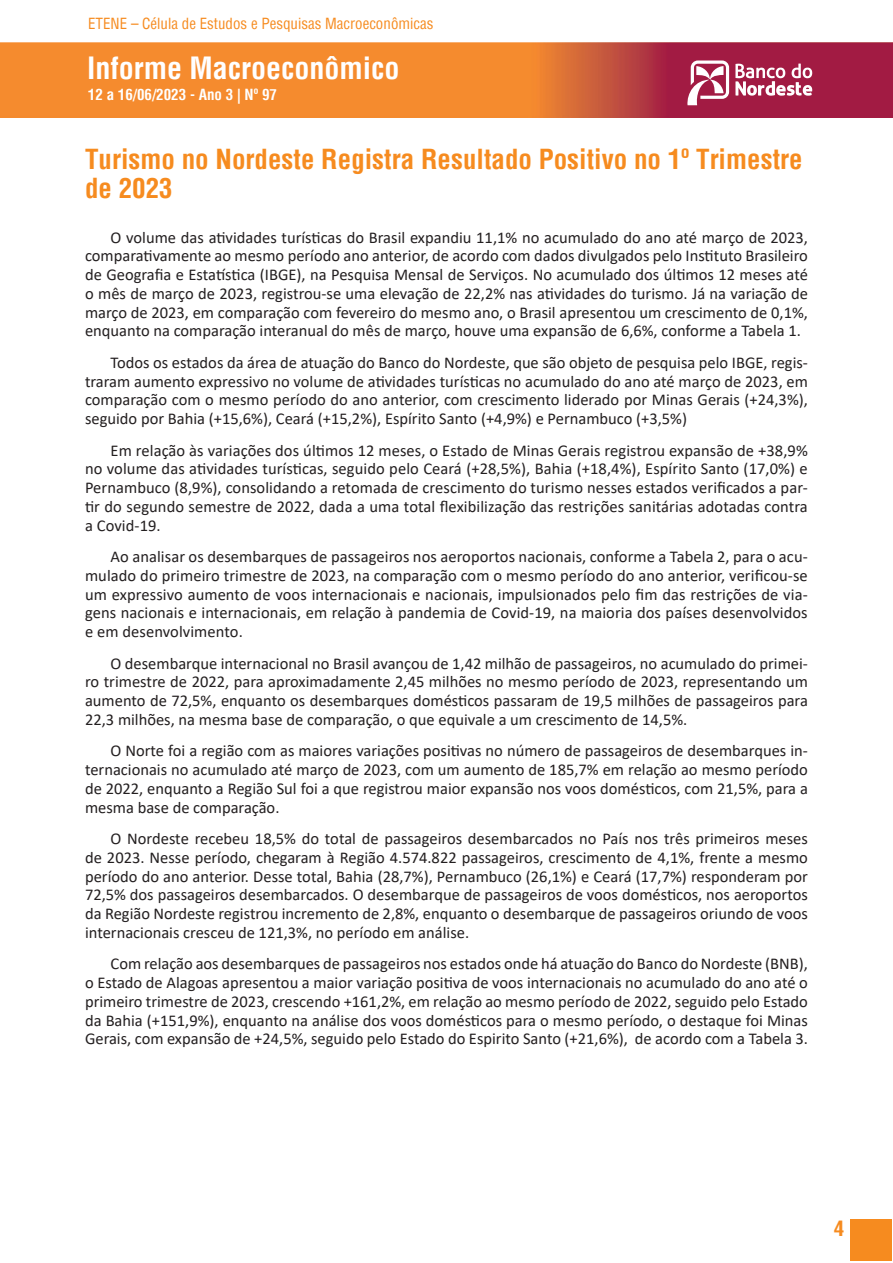
<style>
.page{position:relative;width:893px;height:1263px;background:#fff}
.page>*{position:absolute;margin:0;border:0;box-sizing:border-box;transform-origin:0 0}
.t1{font:700 condensed 30px "Helvetica";color:#fff}
.MS_Tit_1{font:700 condensed 27px/29.1px "Helvetica";color:#f68b1f}
.t2{font:700 condensed 21px "Helvetica";color:#f68b1f}
.MS_Corpo{font:16.5px/18.8px "Calibri";color:#231f20;text-align:justify}
.t3{font:condensed 15px "Helvetica";color:#f68b1f}
.t4{font:700 condensed 15px "Helvetica";color:#fff}
</style>
<div class="page">
<img style="left:0;top:43px;width:893px;height:75px">
<svg style="left:686px;top:61px;width:43px;height:44px"></svg>
<svg style="left:735px;top:64px;width:77px;height:32px"></svg>
<div style="left:850px;top:1219px;width:42px;height:41px;background:#f68b1f"></div>
<p class="t3" style="left:88px;top:14px;width:347px">ETENE – Célula de Estudos e Pesquisas Macroeconômicas</p>
<h1 class="t1" style="left:87px;top:49px;width:314px">Informe Macroeconômico</h1>
<p class="t4" style="left:88px;top:86px;width:191px">12 a 16/06/2023 - Ano 3 | Nº 97</p>
<p class="MS_Tit_1" style="left:85px;top:145px;width:719px">Turismo no Nordeste Registra Resultado Positivo no 1º Trimestre de 2023</p>
<p class="MS_Corpo" style="left:85px;top:227px;width:724px;text-indent:26px">O volume das atividades turísticas do Brasil expandiu 11,1% no acumulado do ano até março de 2023, comparativamente ao mesmo período ano anterior, de acordo com dados divulgados pelo Instituto Brasileiro de Geografia e Estatística (IBGE), na Pesquisa Mensal de Serviços. No acumulado dos últimos 12 meses até o mês de março de 2023, registrou-se uma elevação de 22,2% nas atividades do turismo. Já na variação de março de 2023, em comparação com fevereiro do mesmo ano, o Brasil apresentou um crescimento de 0,1%, enquanto na comparação interanual do mês de março, houve uma expansão de 6,6%, conforme a Tabela 1.</p>
<p class="MS_Corpo" style="left:85px;top:352px;width:724px;text-indent:26px">Todos os estados da área de atuação do Banco do Nordeste, que são objeto de pesquisa pelo IBGE, regis&shy;traram aumento expressivo no volume de atividades turísticas no acumulado do ano até março de 2023, em comparação com o mesmo período do ano anterior, com crescimento liderado por Minas Gerais (+24,3%), seguido por Bahia (+15,6%), Ceará (+15,2%), Espírito Santo (+4,9%) e Pernambuco (+3,5%)</p>
<p class="MS_Corpo" style="left:85px;top:440px;width:724px;text-indent:26px">Em relação às variações dos últimos 12 meses, o Estado de Minas Gerais registrou expansão de +38,9% no volume das atividades turísticas, seguido pelo Ceará (+28,5%), Bahia (+18,4%), Espírito Santo (17,0%) e Pernambuco (8,9%), consolidando a retomada de crescimento do turismo nesses estados verificados a par&shy;tir do segundo semestre de 2022, dada a uma total flexibilização das restrições sanitárias adotadas contra a Covid-19.</p>
<p class="MS_Corpo" style="left:85px;top:547px;width:724px;text-indent:26px">Ao analisar os desembarques de passageiros nos aeroportos nacionais, conforme a Tabela 2, para o acu&shy;mulado do primeiro trimestre de 2023, na comparação com o mesmo período do ano anterior, verificou-se um expressivo aumento de voos internacionais e nacionais, impulsionados pelo fim das restrições de via&shy;gens nacionais e internacionais, em relação à pandemia de Covid-19, na maioria dos países desenvolvidos e em desenvolvimento.</p>
<p class="MS_Corpo" style="left:85px;top:653px;width:724px;text-indent:26px">O desembarque internacional no Brasil avançou de 1,42 milhão de passageiros, no acumulado do primei&shy;ro trimestre de 2022, para aproximadamente 2,45 milhões no mesmo período de 2023, representando um aumento de 72,5%, enquanto os desembarques domésticos passaram de 19,5 milhões de passageiros para 22,3 milhões, na mesma base de comparação, o que equivale a um crescimento de 14,5%.</p>
<p class="MS_Corpo" style="left:85px;top:741px;width:724px;text-indent:26px">O Norte foi a região com as maiores variações positivas no número de passageiros de desembarques in&shy;ternacionais no acumulado até março de 2023, com um aumento de 185,7% em relação ao mesmo período de 2022, enquanto a Região Sul foi a que registrou maior expansão nos voos domésticos, com 21,5%, para a mesma base de comparação.</p>
<p class="MS_Corpo" style="left:85px;top:829px;width:724px;text-indent:26px">O Nordeste recebeu 18,5% do total de passageiros desembarcados no País nos três primeiros meses de 2023. Nesse período, chegaram à Região 4.574.822 passageiros, crescimento de 4,1%, frente a mesmo período do ano anterior. Desse total, Bahia (28,7%), Pernambuco (26,1%) e Ceará (17,7%) responderam por 72,5% dos passageiros desembarcados. O desembarque de passageiros de voos domésticos, nos aeroportos da Região Nordeste registrou incremento de 2,8%, enquanto o desembarque de passageiros oriundo de voos internacionais cresceu de 121,3%, no período em análise.</p>
<p class="MS_Corpo" style="left:85px;top:954px;width:724px;text-indent:26px">Com relação aos desembarques de passageiros nos estados onde há atuação do Banco do Nordeste (BNB), o Estado de Alagoas apresentou a maior variação positiva de voos internacionais no acumulado do ano até o primeiro trimestre de 2023, crescendo +161,2%, em relação ao mesmo período de 2022, seguido pelo Estado da Bahia (+151,9%), enquanto na análise dos voos domésticos para o mesmo período, o destaque foi Minas Gerais, com expansão de +24,5%, seguido pelo Estado do Espirito Santo (+21,6%), de acordo com a Tabela 3.</p>
<p class="t2" style="left:834px;top:1215px;width:12px">4</p>
</div>
